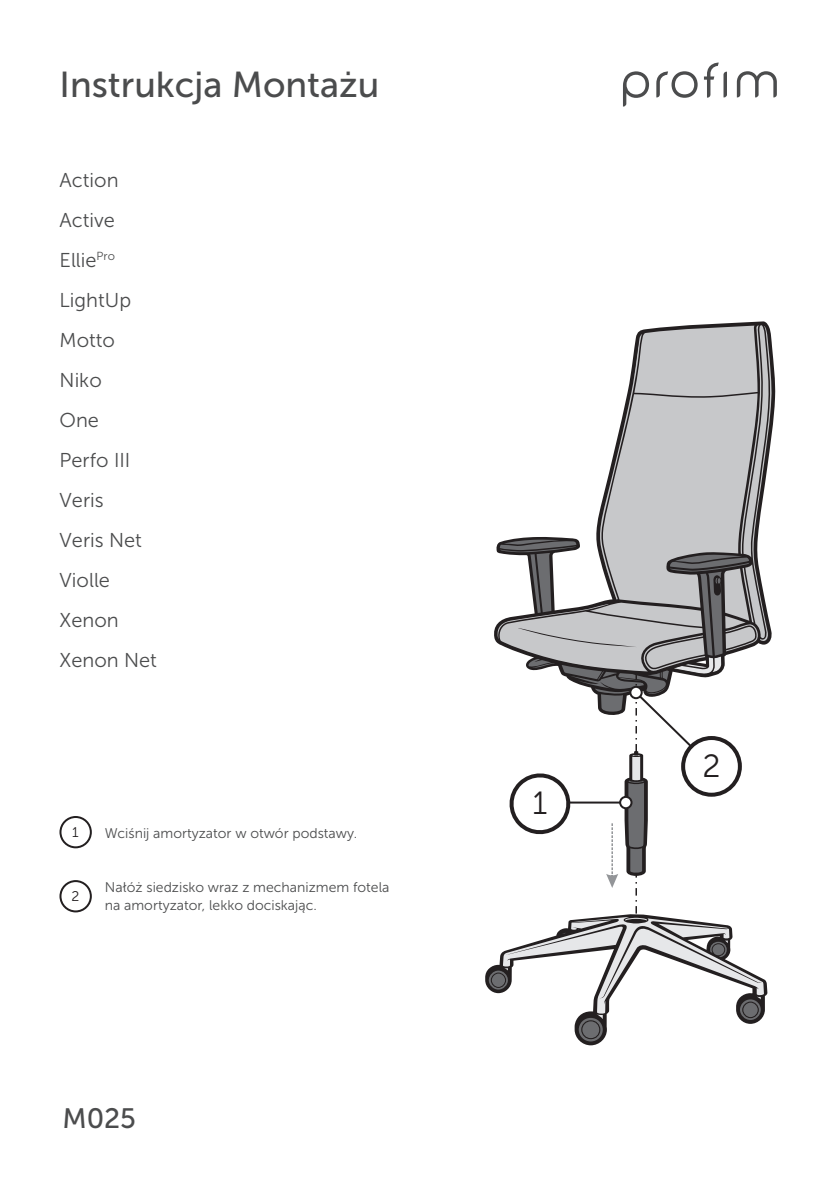
<style>
.page{position:relative;width:840px;height:1191px;background:#fff}
.page>*{position:absolute;margin:0;border:0;box-sizing:border-box;transform-origin:0 0}
.t1{font:36px "Museo Sans 500";color:#4b4c4d}
.t2{font:32px "Museo Sans 300";color:#231f20}
.t3{font:28px "Museo Sans 500";color:#4b4c4d}
.t4{font:20px/40px "Museo Sans 300";color:#4b4c4d}
.t5{font:14px/18px "Museo Sans 300";color:#4b4c4d}
.t6{font:14px "Museo Sans 300";color:#231f20}
</style>
<div class="page">
<svg style="left:494px;top:321px;width:281px;height:334px;fill:#c7c8ca"></svg>
<svg style="left:485px;top:655px;width:282px;height:390px"></svg>
<div style="left:630px;top:687px;width:11px;height:11px;background:#fff;border-radius:50%"></div>
<div style="left:629px;top:686px;width:13px;height:13px;border:2px solid #231f20;border-radius:50%"></div>
<svg style="left:623px;top:71px;width:25px;height:36px"></svg>
<svg style="left:736px;top:71px;width:40px;height:26px"></svg>
<svg style="left:656px;top:71px;width:41px;height:27px"></svg>
<svg style="left:704px;top:63px;width:22px;height:35px"></svg>
<svg style="left:59px;top:816px;width:33px;height:32px"></svg>
<svg style="left:59px;top:880px;width:33px;height:32px"></svg>
<h1 class="t1" style="left:60px;top:65px;width:321px">Instrukcja Montażu</h1>
<h3 class="t4" style="left:60px;top:160px;width:99px">Action<br>Active<br>Ellie<sup>Pro<br></sup>LightUp<br>Motto<br>Niko<br>One<br>Perfo III<br>Veris<br>Veris Net<br>Violle<br>Xenon<br>Xenon Net</h3>
<p class="t6" style="left:72px;top:824px;width:8px">1</p>
<p class="t6" style="left:72px;top:888px;width:9px">2</p>
<p class="t5" style="left:105px;top:824px;width:254px">Wciśnij amortyzator w otwór podstawy.</p>
<p class="t5" style="left:105px;top:878px;width:286px">Nałóż siedzisko wraz z mechanizmem fotela na amortyzator, lekko dociskając.</p>
<h3 class="t3" style="left:62px;top:1103px;width:75px">M025</h3>
<h2 class="t2" style="left:532px;top:785px;width:16px">1</h2>
<h2 class="t2" style="left:702px;top:748px;width:20px">2</h2>
</div>
